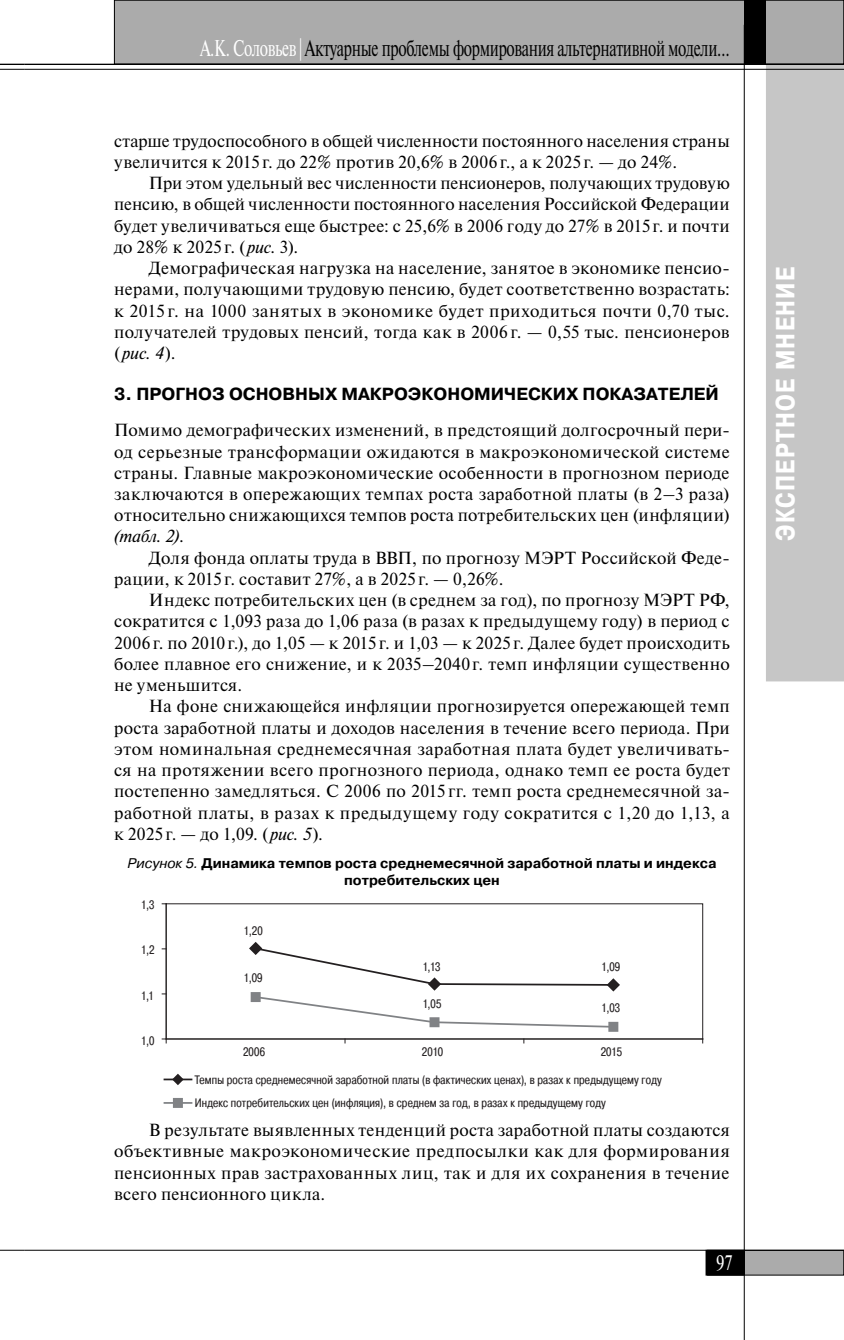
<style>
.page{position:relative;width:844px;height:1340px;background:#fff}
.page>*{position:absolute;margin:0;border:0;box-sizing:border-box;transform-origin:0 0}
.t1{font:700 26.25px "Pragmatica Cond C";letter-spacing:.05em;color:#fff}
.t2{font:22.75px "Newton C";letter-spacing:-.02em;color:#000;scale:.68 1}
.t3{font:21px "Newton C";color:#fff;scale:.8 1}
.t4{font:17.5px/21.2px "Newton C";letter-spacing:.015em;color:#000;text-align:justify}
.t5{font:700 17.5px "Pragmatica C";color:#000}
.t6{font:700 14px/17.7px "Pragmatica C";color:#000;text-align:center}
.t7{font:12.25px/23.4px "Pragmatica Cond C";letter-spacing:.015em;color:#231f20}
.s1{color:#fff}
.s2{font-style:italic}
.s3{font-weight:400;font-style:italic}
</style>
<div class="page">
<svg style="left:0;top:64px;width:25px;height:6px"></svg>
<svg style="left:0;top:1249px;width:25px;height:1px"></svg>
<div style="left:766px;top:62px;width:77px;height:619px;background:#c6c6c6"></div>
<hr style="left:25px;top:64px;width:818px;height:1px;background:#000">
<hr style="left:25px;top:69px;width:818px;height:1px;background:#000">
<div style="left:114px;top:0;width:729px;height:64px;background:#ababab"></div>
<div style="left:114px;top:0;width:729px;height:64px;border:1px solid #000"></div>
<div style="left:707px;top:1250px;width:136px;height:25px;background:#ababab"></div>
<div style="left:707px;top:1250px;width:136px;height:25px;border:1px solid #000"></div>
<div style="left:705px;top:1250px;width:39px;height:25px;background:#000"></div>
<div style="left:705px;top:1250px;width:39px;height:25px;border:1px solid #000"></div>
<hr style="left:743px;top:25px;width:1px;height:1314px;background:#000">
<div style="left:744px;top:0;width:22px;height:64px;background:#000"></div>
<hr style="left:25px;top:1249px;width:818px;height:1px;background:#000">
<svg style="left:167px;top:903px;width:536px;height:135px"></svg>
<hr style="left:166px;top:903px;width:1px;height:135px;background:#231f20">
<hr style="left:166px;top:1038px;width:536px;height:1px;background:#231f20">
<svg style="left:162px;top:1038px;width:5px;height:4px"></svg>
<svg style="left:248px;top:940px;width:373px;height:88px"></svg>
<div style="left:251px;top:992px;width:9px;height:9px;background:#808285"></div>
<div style="left:250px;top:992px;width:10px;height:10px;border:2px solid #808285"></div>
<div style="left:430px;top:1018px;width:8px;height:8px;background:#808285"></div>
<div style="left:429px;top:1017px;width:10px;height:10px;border:2px solid #808285"></div>
<div style="left:609px;top:1022px;width:8px;height:8px;background:#808285"></div>
<div style="left:608px;top:1021px;width:10px;height:10px;border:2px solid #808285"></div>
<hr style="left:164px;top:1078px;width:27px;height:2px;background:#231f20">
<svg style="left:171px;top:1073px;width:14px;height:12px"></svg>
<svg style="left:164px;top:1102px;width:27px;height:1px"></svg>
<div style="left:174px;top:1098px;width:8px;height:9px;background:#808285"></div>
<div style="left:173px;top:1097px;width:10px;height:10px;border:2px solid #808285"></div>
<h2 class="t2" style="left:200px;top:40px;width:780px"><span class="s1">А.К. Соловьев |</span> Актуарные проблемы формирования альтернативной модели…</h2>
<p class="t4" style="left:114px;top:131px;width:617px">старше трудоспособного в общей численности постоянного населения страны увеличится к 2015 г. до 22% против 20,6% в 2006 г., а к 2025 г. — до 24%.</p>
<p class="t4" style="left:114px;top:174px;width:617px;text-indent:35px">При этом удельный вес численности пенсионеров, получающих трудовую пенсию, в общей численности постоянного населения Российской Федерации будет увеличиваться еще быстрее: с 25,6% в 2006 году до 27% в 2015 г. и почти до 28% к 2025 г. (<span class="s2">рис.</span> 3).</p>
<p class="t4" style="left:114px;top:259px;width:617px;text-indent:35px">Демографическая нагрузка на население, занятое в экономике пенсио&shy;нерами, получающими трудовую пенсию, будет соответственно возрастать: к 2015 г. на 1000 занятых в экономике будет приходиться почти 0,70 тыс. получателей трудовых пенсий, тогда как в 2006 г. — 0,55 тыс. пенсионеров (<span class="s2">рис. 4</span>).</p>
<p class="t5" style="left:114px;top:387px;width:606px">3. ПРОГНОЗ ОСНОВНЫХ МАКРОЭКОНОМИЧЕСКИХ ПОКАЗАТЕЛЕЙ</p>
<p class="t4" style="left:114px;top:421px;width:617px">Помимо демографических изменений, в предстоящий долгосрочный пери&shy;од серьезные трансформации ожидаются в макроэкономической системе страны. Главные макроэкономические особенности в прогнозном периоде заключаются в опережающих темпах роста заработной платы (в 2–3 раза) относительно снижающихся темпов роста потребительских цен (инфляции) <span class="s2">(табл. 2)</span>.</p>
<p class="t4" style="left:114px;top:548px;width:617px;text-indent:35px">Доля фонда оплаты труда в ВВП, по прогнозу МЭРТ Российской Феде&shy;рации, к 2015 г. составит 27%, а в 2025 г. — 0,26%.</p>
<p class="t4" style="left:114px;top:591px;width:617px;text-indent:35px">Индекс потребительских цен (в среднем за год), по прогнозу МЭРТ РФ, сократится с 1,093 раза до 1,06 раза (в разах к предыдущему году) в период с 2006 г. по 2010 г.), до 1,05 — к 2015 г. и 1,03 — к 2025 г. Далее будет происходить более плавное его снижение, и к 2035–2040 г. темп инфляции существенно не уменьшится.</p>
<p class="t4" style="left:114px;top:697px;width:617px;text-indent:35px">На фоне снижающейся инфляции прогнозируется опережающей темп роста заработной платы и доходов населения в течение всего периода. При этом номинальная среднемесячная заработная плата будет увеличивать&shy;ся на протяжении всего прогнозного периода, однако темп ее роста будет постепенно замедляться. С 2006 по 2015 гг. темп роста среднемесячной за&shy;работной платы, в разах к предыдущему году сократится с 1,20 до 1,13, а к 2025 г. — до 1,09. (<span class="s2">рис. 5</span>).</p>
<p class="t6" style="left:127px;top:855px;width:590px"><span class="s3">Рисунок 5.</span> Динамика темпов роста среднемесячной заработной платы и индекса потребительских цен</p>
<p class="t7" style="left:243px;top:919px;width:21px">1,20</p>
<p class="t7" style="left:422px;top:955px;width:20px">1,13</p>
<p class="t7" style="left:601px;top:956px;width:21px">1,09</p>
<p class="t7" style="left:601px;top:997px;width:21px">1,03</p>
<p class="t7" style="left:141px;top:894px;width:15px">1,3</p>
<p class="t7" style="left:141px;top:939px;width:15px">1,2</p>
<p class="t7" style="left:243px;top:967px;width:21px">1,09</p>
<p class="t7" style="left:141px;top:984px;width:15px">1,1</p>
<p class="t7" style="left:422px;top:992px;width:20px">1,05</p>
<p class="t7" style="left:141px;top:1029px;width:15px">1,0</p>
<p class="t7" style="left:243px;top:1041px;width:23px">2006</p>
<p class="t7" style="left:422px;top:1041px;width:23px">2010</p>
<p class="t7" style="left:600px;top:1041px;width:23px">2015</p>
<p class="t7" style="left:195px;top:1068px;width:468px">Темпы роста среднемесячной заработной платы (в фактических ценах), в разах к предыдущему году<br>Индекс потребительских цен (инфляция), в среднем за год, в разах к предыдущему году</p>
<p class="t4" style="left:114px;top:1120px;width:617px;text-indent:35px">В результате выявленных тенденций роста заработной платы создаются объективные макроэкономические предпосылки как для формирования пенсионных прав застрахованных лиц, так и для их сохранения в течение всего пенсионного цикла.</p>
<p class="t3" style="left:716px;top:1255px;width:23px">97</p>
<h1 class="t1" style="left:775px;top:541px;width:275px;rotate:-90deg">ЭКСПЕРТНОЕ МНЕНИЕ</h1>
</div>
